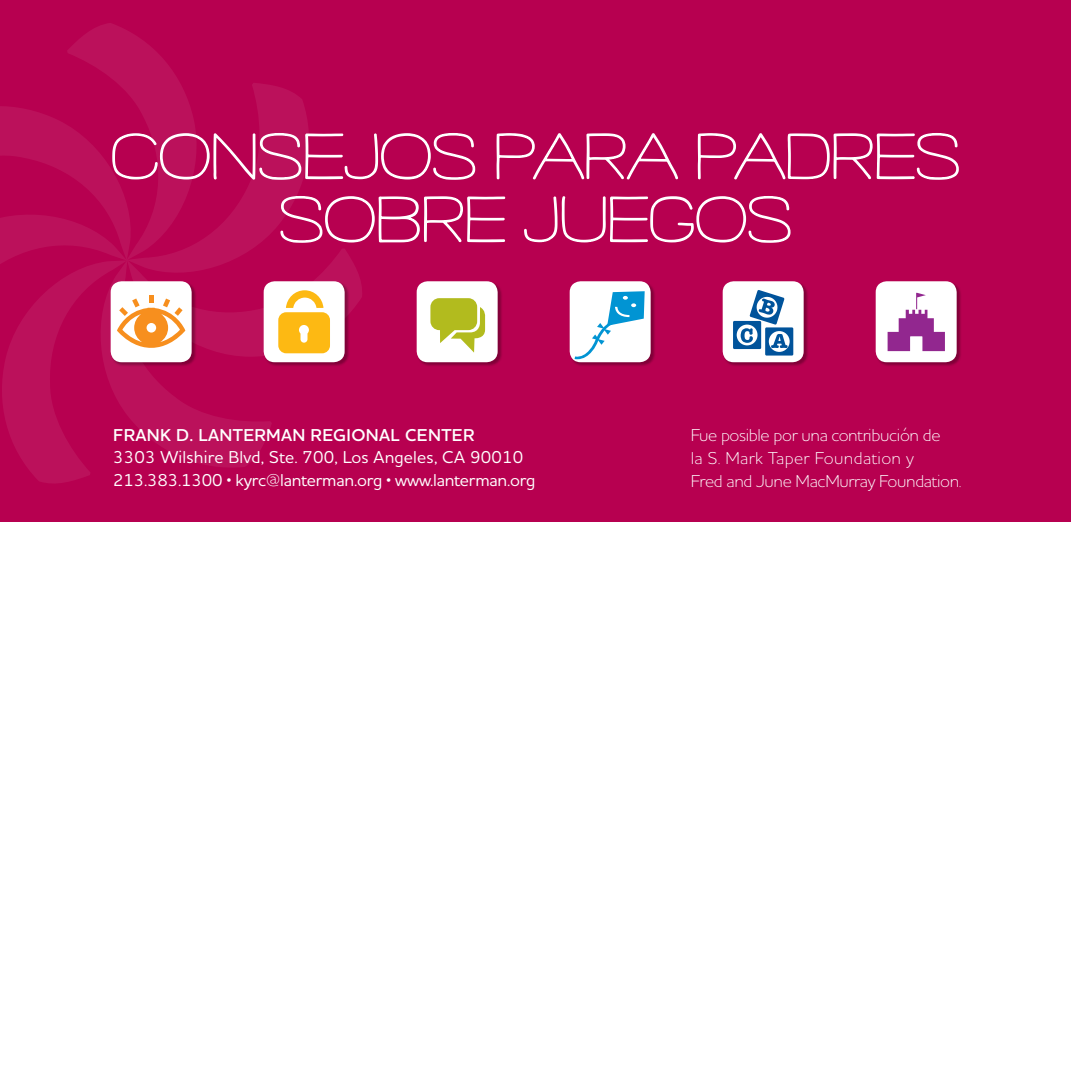
<style>
.page{position:relative;width:1071px;height:1071px;background:#fff}
.page>*{position:absolute;margin:0;border:0;box-sizing:border-box;transform-origin:0 0}
.t1{font:500 17.5px/22.8px "Houschka Pro";letter-spacing:-.01em;color:#fff}
.t2{font:300 17.5px/22.8px "Houschka Pro";letter-spacing:-.02em;color:#fff}
.t3{font:600 17.5px "Houschka Pro";letter-spacing:.025em;color:#fff}
</style>
<div class="page">
<div style="left:0;top:0;width:1071px;height:522px;background:#b70050"></div>
<svg style="left:0;top:23px;width:960px;height:460px"></svg>
<p class="t3" style="left:113px;top:424px;width:363px">FRANK D. LANTERMAN REGIONAL CENTER</p>
<p class="t1" style="left:113px;top:446px;width:424px">3303 Wilshire Blvd, Ste. 700, Los Angeles, CA 90010<br>213.383.1300 <sup>•</sup> kyrc@lanterman.org <sup>•</sup> www.lanterman.org</p>
<p class="t2" style="left:691px;top:424px;width:272px">Fue posible por una contribución de<br>la S. Mark Taper Foundation y<br>Fred and June MacMurray Foundation.</p>
</div>
